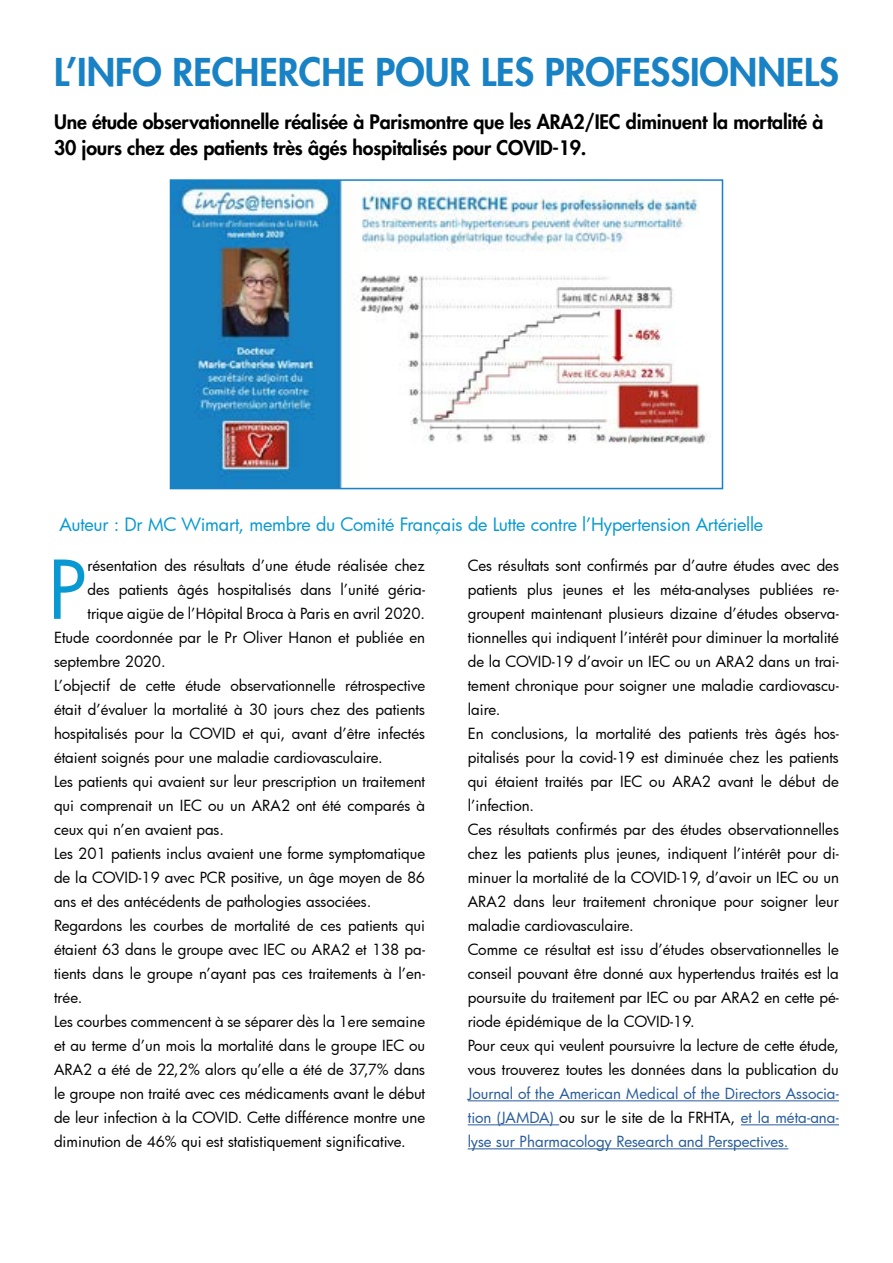
<style>
.page{position:relative;width:893px;height:1263px;background:#fff}
.page>*{position:absolute;margin:0;border:0;box-sizing:border-box;transform-origin:0 0}
.t1{font:78.6px "Futura";color:#0899d2}
.t2{font:800 37.5px "Futura";color:#1982c5}
.t3{font:800 19.5px/25.5px "Futura";letter-spacing:-.01em;color:#000}
.t4{font:18px "Futura";letter-spacing:-.01em;color:#0899d2}
.t5{font:15px/24px "Futura";color:#000}
.t6{font:15px/24px "Futura";color:#275b9b;text-align:justify}
.s1{color:#000}
</style>
<div class="page">
<hr style="left:468px;top:1100px;width:371px;height:1px;background:#275b9b">
<hr style="left:468px;top:1124px;width:91px;height:1px;background:#275b9b">
<hr style="left:741px;top:1124px;width:98px;height:1px;background:#275b9b">
<hr style="left:468px;top:1148px;width:320px;height:1px;background:#275b9b">
<img style="left:173px;top:182px;width:535px;height:304px">
<div style="left:170px;top:179px;width:553px;height:310px;border:2px solid #1982c5"></div>
<h2 class="t2" style="left:54px;top:48px;width:786px">L’INFO RECHERCHE POUR LES PROFESSIONNELS</h2>
<h3 class="t3" style="left:54px;top:109px;width:771px">Une étude observationnelle réalisée à Parismontre que les ARA2/IEC diminuent la mortalité à<br>30 jours chez des patients très âgés hospitalisés pour COVID-19.</h3>
<p class="t4" style="left:59px;top:512px;width:705px">Auteur : Dr MC Wimart, membre du Comité Français de Lutte contre l’Hypertension Artérielle</p>
<h1 class="t1" style="left:48px;top:537px;width:41px">P</h1>
<p class="t5" style="left:87px;top:553px;width:339px">résentation des résultats d’une étude réalisée chez</p>
<p class="t5" style="left:87px;top:577px;width:339px">des patients âgés hospitalisés dans l’unité géria-</p>
<p class="t5" style="left:87px;top:601px;width:339px">trique aigüe de l’Hôpital Broca à Paris en avril 2020.</p>
<p class="t5" style="left:54px;top:625px;width:373px">Etude coordonnée par le Pr Oliver Hanon et publiée en</p>
<p class="t5" style="left:54px;top:649px;width:113px">septembre 2020.</p>
<p class="t5" style="left:54px;top:673px;width:373px">L’objectif de cette étude observationnelle rétrospective</p>
<p class="t5" style="left:54px;top:697px;width:373px">était d’évaluer la mortalité à 30 jours chez des patients</p>
<p class="t5" style="left:54px;top:721px;width:373px">hospitalisés pour la COVID et qui, avant d’être infectés</p>
<p class="t5" style="left:54px;top:745px;width:330px">étaient soignés pour une maladie cardiovasculaire.</p>
<p class="t5" style="left:54px;top:769px;width:373px">Les patients qui avaient sur leur prescription un traitement</p>
<p class="t5" style="left:54px;top:793px;width:373px">qui comprenait un IEC ou un ARA2 ont été comparés à</p>
<p class="t5" style="left:54px;top:817px;width:171px">ceux qui n’en avaient pas.</p>
<p class="t5" style="left:54px;top:841px;width:373px">Les 201 patients inclus avaient une forme symptomatique</p>
<p class="t5" style="left:54px;top:865px;width:373px">de la COVID-19 avec PCR positive, un âge moyen de 86</p>
<p class="t5" style="left:54px;top:889px;width:319px">ans et des antécédents de pathologies associées.</p>
<p class="t5" style="left:54px;top:913px;width:373px">Regardons les courbes de mortalité de ces patients qui</p>
<p class="t5" style="left:54px;top:937px;width:373px">étaient 63 dans le groupe avec IEC ou ARA2 et 138 pa-</p>
<p class="t5" style="left:54px;top:961px;width:373px">tients dans le groupe n’ayant pas ces traitements à l’en-</p>
<p class="t5" style="left:54px;top:985px;width:30px">trée.</p>
<p class="t5" style="left:54px;top:1009px;width:373px">Les courbes commencent à se séparer dès la 1ere semaine</p>
<p class="t5" style="left:54px;top:1033px;width:373px">et au terme d’un mois la mortalité dans le groupe IEC ou</p>
<p class="t5" style="left:54px;top:1057px;width:373px">ARA2 a été de 22,2% alors qu’elle a été de 37,7% dans</p>
<p class="t5" style="left:54px;top:1081px;width:373px">le groupe non traité avec ces médicaments avant le début</p>
<p class="t5" style="left:54px;top:1105px;width:373px">de leur infection à la COVID. Cette différence montre une</p>
<p class="t5" style="left:54px;top:1129px;width:353px">diminution de 46% qui est statistiquement significative.</p>
<p class="t5" style="left:468px;top:553px;width:373px">Ces résultats sont confirmés par d’autre études avec des patients plus jeunes et les méta-analyses publiées re&shy;groupent maintenant plusieurs dizaine d’études observa&shy;tionnelles qui indiquent l’intérêt pour diminuer la mortalité de la COVID-19 d’avoir un IEC ou un ARA2 dans un trai&shy;tement chronique pour soigner une maladie cardiovascu&shy;laire.<br>En conclusions, la mortalité des patients très âgés hos&shy;pitalisés pour la covid-19 est diminuée chez les patients qui étaient traités par IEC ou ARA2 avant le début de l’infection.<br>Ces résultats confirmés par des études observationnelles chez les patients plus jeunes, indiquent l’intérêt pour di&shy;minuer la mortalité de la COVID-19, d’avoir un IEC ou un ARA2 dans leur traitement chronique pour soigner leur maladie cardiovasculaire.<br>Comme ce résultat est issu d’études observationnelles le conseil pouvant être donné aux hypertendus traités est la poursuite du traitement par IEC ou par ARA2 en cette pé&shy;riode épidémique de la COVID-19.<br>Pour ceux qui veulent poursuivre la lecture de cette étude, vous trouverez toutes les données dans la publication du</p>
<p class="t6" style="left:468px;top:1081px;width:373px">Journal of the American Medical of the Directors Associa&shy;tion (JAMDA) <span class="s1">ou sur le site de la FRHTA,</span> et la méta-ana&shy;lyse sur Pharmacology Research and Perspectives.</p>
</div>
